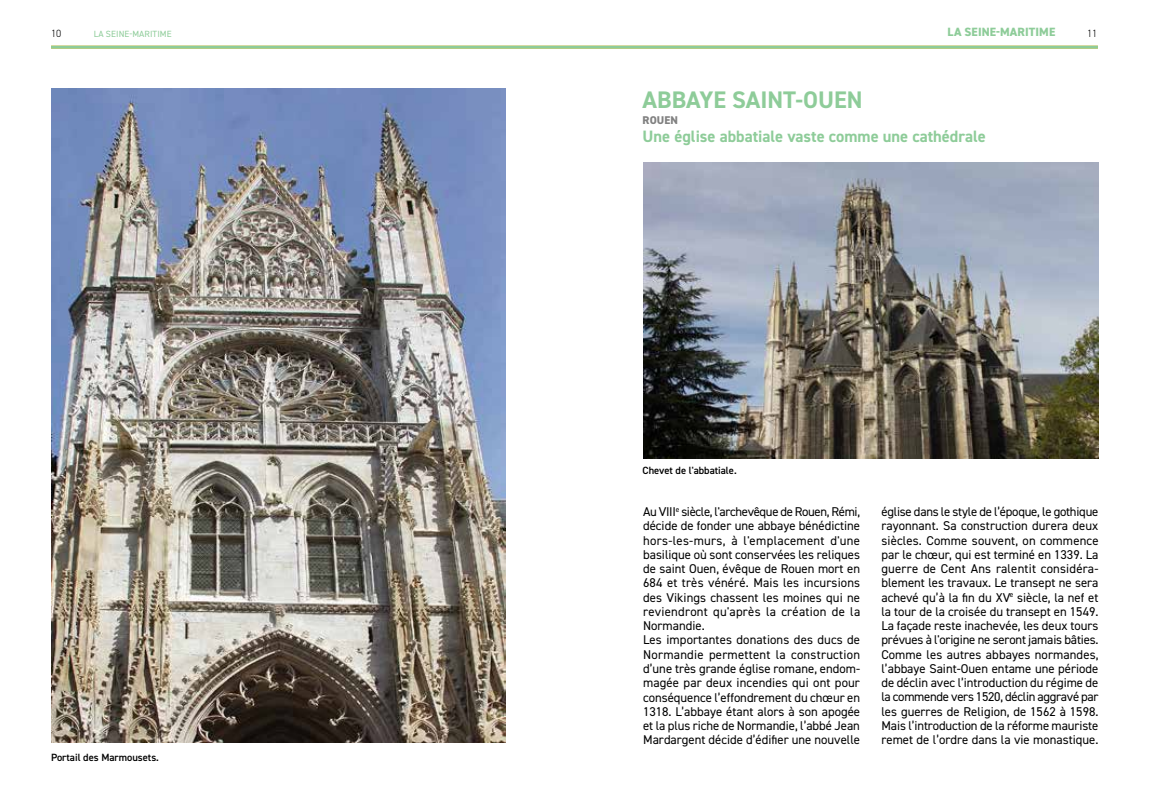
<style>
.page{position:relative;width:1149px;height:808px;background:#fff}
.page>*{position:absolute;margin:0;border:0;box-sizing:border-box;transform-origin:0 0}
.t1{font:700 24px "DIN2014";color:#8ecc99}
.t2{font:700 16.5px "DIN2014";color:#8ecc99}
.t3{font:12.75px/14.2px "DIN2014";color:#000;text-align:justify}
.t4{font:800 12px "DIN2014";letter-spacing:.01em;color:#8ecc99}
.t5{font:800 11.25px "DIN2014";letter-spacing:.01em;color:#818181}
.t6{font:600 10.5px "DIN2014";color:#000}
.t7{font:300 10.5px "DIN2014";color:#000}
.t8{font:9px "DIN2014";letter-spacing:.01em;color:#8ecc99}
</style>
<div class="page">
<img style="left:643px;top:163px;width:455px;height:295px">
<img style="left:51px;top:88px;width:454px;height:655px">
<hr style="left:51px;top:46px;width:1046px;height:3px;background:#8ecc99">
<p class="t7" style="left:51px;top:27px;width:12px">10</p>
<p class="t8" style="left:94px;top:28px;width:79px">LA SEINE-MARITIME</p>
<p class="t4" style="left:947px;top:24px;width:109px">LA SEINE-MARITIME</p>
<p class="t7" style="left:1086px;top:27px;width:12px">11</p>
<h1 class="t1" style="left:642px;top:84px;width:221px">ABBAYE SAINT-OUEN</h1>
<p class="t5" style="left:642px;top:113px;width:37px">ROUEN</p>
<p class="t2" style="left:642px;top:126px;width:344px">Une église abbatiale vaste comme une cathédrale</p>
<p class="t6" style="left:51px;top:750px;width:109px">Portail des Marmousets.</p>
<p class="t6" style="left:642px;top:463px;width:96px">Chevet de l'abbatiale.</p>
<p class="t3" style="left:643px;top:504px;width:218px;text-align:left">Au VIII<sup>e</sup> siècle, l'archevêque de Rouen, Rémi, décide de fonder une abbaye bénédictine hors-les-murs, à l'emplacement d'une basilique où sont conservées les reliques de saint Ouen, évêque de Rouen mort en 684 et très vénéré. Mais les incursions des Vikings chassent les moines qui ne reviendront qu'après la création de la Normandie.<br>Les importantes donations des ducs de Normandie permettent la construction d’une très grande église romane, endom&shy;magée par deux incendies qui ont pour conséquence l’effondrement du chœur en 1318. L’abbaye étant alors à son apogée et la plus riche de Normandie, l’abbé Jean Mardargent décide d’édifier une nouvelle</p>
<p class="t3" style="left:881px;top:504px;width:219px">église dans le style de l’époque, le gothique rayonnant. Sa construction durera deux siècles. Comme souvent, on commence par le chœur, qui est terminé en 1339. La guerre de Cent Ans ralentit considéra&shy;blement les travaux. Le transept ne sera achevé qu’à la fin du XV<sup>e</sup> siècle, la nef et la tour de la croisée du transept en 1549.<br>La façade reste inachevée, les deux tours prévues à l'origine ne seront jamais bâties.<br>Comme les autres abbayes normandes, l’abbaye Saint-Ouen entame une période de déclin avec l’introduction du régime de la commende vers 1520, déclin aggravé par les guerres de Religion, de 1562 à 1598.<br>Mais l’introduction de la réforme mauriste remet de l’ordre dans la vie monastique.</p>
</div>
